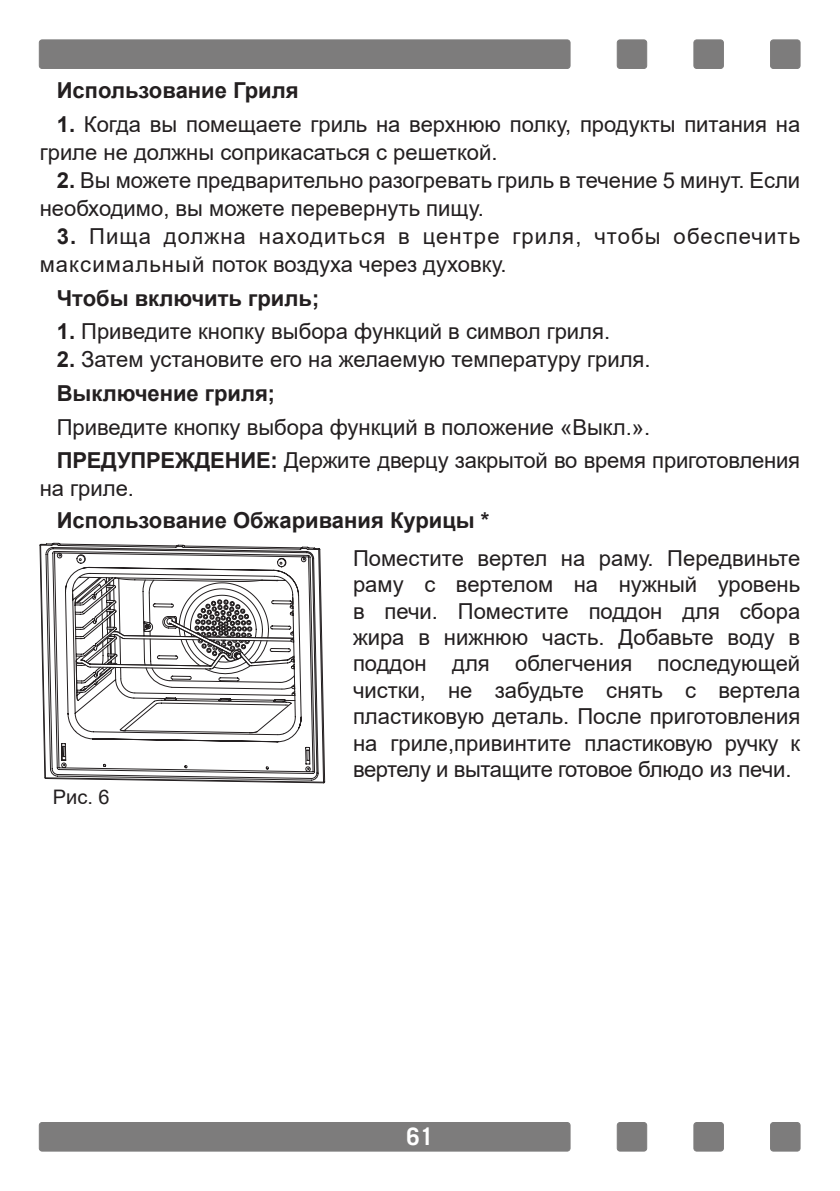
<style>
.page{position:relative;width:840px;height:1191px;background:#fff}
.page>*{position:absolute;margin:0;border:0;box-sizing:border-box;transform-origin:0 0}
.t1{font:700 24px "Trade Gothic";color:#fff}
.t2{font:22px/26.4px "Arial";color:#231f20}
.t3{font:22px/28px "Arial";letter-spacing:.05em;color:#231f20}
.t4{font:700 22px "Arial";color:#231f20}
.t5{font:20px "Arial";color:#231f20}
.s1{font-weight:700}
</style>
<div class="page">
<div style="left:39px;top:40px;width:530px;height:28px;background:#7d7c7c;border-radius:3px"></div>
<div style="left:39px;top:40px;width:531px;height:29px;border:1px solid #7d7c7c;border-radius:3px"></div>
<div style="left:770px;top:40px;width:29px;height:28px;background:#7d7c7c;border-radius:3px"></div>
<div style="left:769px;top:40px;width:30px;height:29px;border:1px solid #7d7c7c;border-radius:3px"></div>
<div style="left:617px;top:40px;width:29px;height:28px;background:#7d7c7c;border-radius:3px"></div>
<div style="left:616px;top:40px;width:30px;height:29px;border:1px solid #7d7c7c;border-radius:3px"></div>
<div style="left:693px;top:40px;width:30px;height:28px;background:#7d7c7c;border-radius:3px"></div>
<div style="left:693px;top:40px;width:30px;height:29px;border:1px solid #7d7c7c;border-radius:3px"></div>
<div style="left:39px;top:1122px;width:530px;height:29px;background:#7d7c7c;border-radius:3px"></div>
<div style="left:39px;top:1122px;width:531px;height:29px;border:1px solid #7d7c7c;border-radius:3px"></div>
<div style="left:770px;top:1122px;width:29px;height:29px;background:#7d7c7c;border-radius:3px"></div>
<div style="left:769px;top:1122px;width:30px;height:29px;border:1px solid #7d7c7c;border-radius:3px"></div>
<div style="left:617px;top:1122px;width:29px;height:29px;background:#7d7c7c;border-radius:3px"></div>
<div style="left:616px;top:1122px;width:30px;height:29px;border:1px solid #7d7c7c;border-radius:3px"></div>
<div style="left:693px;top:1122px;width:30px;height:29px;background:#7d7c7c;border-radius:3px"></div>
<div style="left:693px;top:1122px;width:30px;height:29px;border:1px solid #7d7c7c;border-radius:3px"></div>
<svg style="left:40px;top:542px;width:285px;height:241px"></svg>
<svg style="left:61px;top:567px;width:15px;height:194px"></svg>
<svg style="left:76px;top:554px;width:241px;height:225px"></svg>
<p class="t4" style="left:57px;top:75px;width:243px">Использование Гриля</p>
<p class="t2" style="left:40px;top:110px;width:761px;line-height:28px;text-indent:17px"><span class="s1">1.</span> Когда вы помещаете гриль на верхнюю полку, продукты питания на гриле не должны соприкасаться с решеткой.</p>
<p class="t2" style="left:40px;top:166px;width:761px;line-height:28px;text-indent:17px"><span class="s1">2.</span> Вы можете предварительно разогревать гриль в течение 5 минут. Если необходимо, вы можете перевернуть пищу.</p>
<p class="t3" style="left:40px;top:222px;width:761px;text-indent:17px"><span class="s1">3.</span> Пища должна находиться в центре гриля, чтобы обеспечить максимальный поток воздуха через духовку.</p>
<p class="t4" style="left:57px;top:282px;width:264px">Чтобы включить гриль;</p>
<p class="t2" style="left:57px;top:318px;width:554px"><span class="s1">1.</span> Приведите кнопку выбора функций в символ гриля.</p>
<p class="t2" style="left:57px;top:343px;width:595px;line-height:33.6px"><span class="s1">2.</span> Затем установите его на желаемую температуру гриля.<br><span class="s1">Выключение гриля;</span></p>
<p class="t2" style="left:57px;top:410px;width:744px;line-height:33.6px">Приведите кнопку выбора функций в положение «Выкл.».<br><span class="s1">ПРЕДУПРЕЖДЕНИЕ:</span> Держите дверцу закрытой во время приготовления</p>
<p class="t2" style="left:40px;top:475px;width:96px">на гриле.</p>
<p class="t4" style="left:57px;top:505px;width:434px">Использование Обжаривания Курицы *</p>
<p class="t2" style="left:353px;top:545px;width:448px;text-align:justify">Поместите вертел на раму. Передвиньте раму с вертелом на нужный уровень в печи. Поместите поддон для сбора жира в нижнюю часть. Добавьте воду в поддон для облегчения последующей чистки, не забудьте снять с вертела пластиковую деталь. После приготовления на гриле,привинтите пластиковую ручку к вертелу и вытащите готовое блюдо из печи.</p>
<p class="t5" style="left:53px;top:782px;width:58px">Рис. 6</p>
<p class="t1" style="left:406px;top:1127px;width:28px">61</p>
</div>
